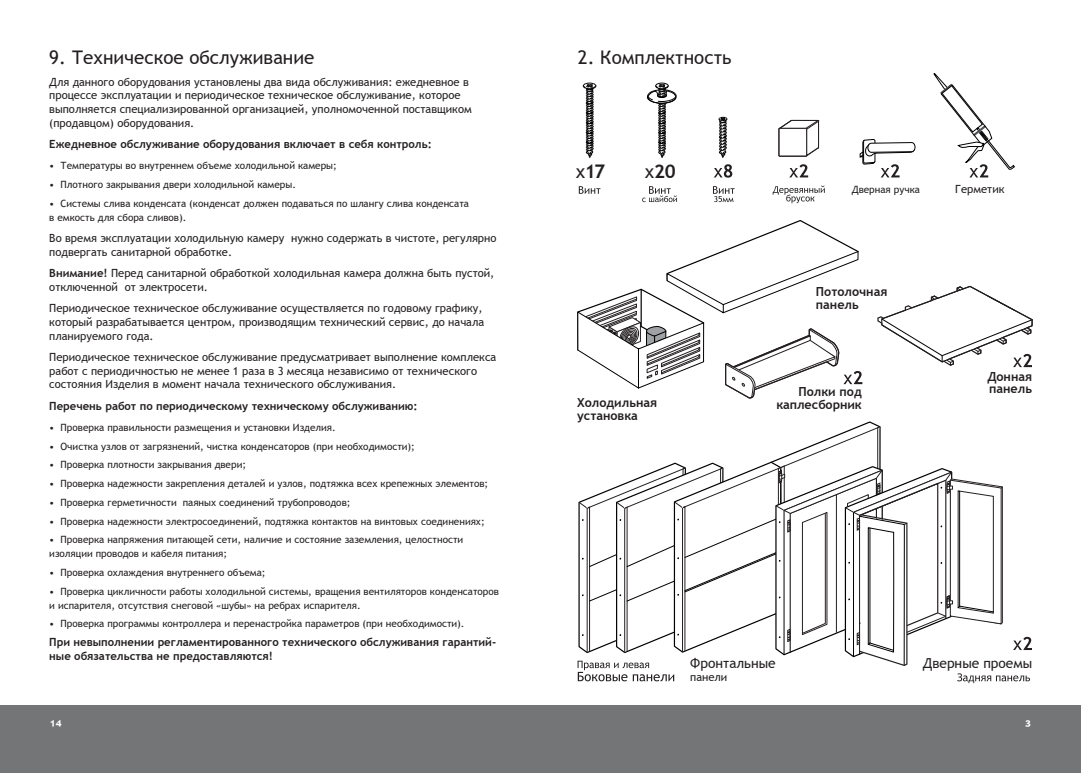
<style>
.page{position:relative;width:1081px;height:773px;background:#fff}
.page>*{position:absolute;margin:0;border:0;box-sizing:border-box;transform-origin:0 0}
.t1{font:18.75px "Trebuchet MS";color:#231f20}
.t2{font:700 18.75px "Trebuchet MS";color:#231f20}
.t3{font:700 15px "Trebuchet MS";color:#fff}
.t4{font:13.75px "Trebuchet MS";color:#231f20}
.t5{font:700 12.5px/12.5px "Trebuchet MS";color:#231f20}
.t6{font:11.25px/13.8px "Trebuchet MS";color:#231f20}
.t7{font:700 11.25px/13.8px "Trebuchet MS";color:#231f20}
.t8{font:10px/13.8px "Trebuchet MS";color:#231f20}
.s1{font-weight:700}
.s2{font-weight:400}
</style>
<div class="page">
<div style="left:0;top:705px;width:1081px;height:67px;background:#737577"></div>
<svg style="left:714px;top:164px;width:18px;height:14px"></svg>
<svg style="left:719px;top:117px;width:8px;height:41px"></svg>
<svg style="left:789px;top:164px;width:19px;height:13px"></svg>
<svg style="left:642px;top:186px;width:35px;height:16px"></svg>
<svg style="left:713px;top:186px;width:21px;height:16px"></svg>
<svg style="left:772px;top:185px;width:53px;height:18px"></svg>
<svg style="left:778px;top:120px;width:41px;height:37px"></svg>
<svg style="left:877px;top:285px;width:156px;height:82px"></svg>
<svg style="left:860px;top:139px;width:55px;height:38px"></svg>
<svg style="left:933px;top:73px;width:81px;height:104px"></svg>
<svg style="left:577px;top:421px;width:455px;height:262px"></svg>
<svg style="left:577px;top:220px;width:285px;height:179px"></svg>
<svg style="left:579px;top:186px;width:21px;height:8px"></svg>
<svg style="left:647px;top:83px;width:30px;height:75px"></svg>
<svg style="left:583px;top:83px;width:13px;height:75px"></svg>
<h1 class="t1" style="left:49px;top:46px;width:267px">9. Техническое обслуживание</h1>
<p class="t6" style="left:49px;top:75px;width:424px">Для данного оборудования установлены два вида обслуживания: ежедневное в процессе эксплуатации и периодическое техническое обслуживание, которое выполняется специализированной организацией, уполномоченной поставщиком (продавцом) оборудования.</p>
<p class="t7" style="left:49px;top:137px;width:384px">Ежедневное обслуживание оборудования включает в себя контроль:</p>
<p class="t8" style="left:49px;top:159px;width:289px">• Температуры во внутреннем объеме холодильной камеры;</p>
<p class="t8" style="left:49px;top:178px;width:248px">• Плотного закрывания двери холодильной камеры.</p>
<p class="t8" style="left:49px;top:196px;width:421px">• Системы слива конденсата (конденсат должен подаваться по шлангу слива конденсата в емкость для сбора сливов).</p>
<p class="t6" style="left:49px;top:231px;width:449px">Во время эксплуатации холодильную камеру нужно содержать в чистоте, регулярно подвергать санитарной обработке.</p>
<p class="t6" style="left:49px;top:266px;width:446px"><span class="s1">Внимание!</span> Перед санитарной обработкой холодильная камера должна быть пустой, отключенной от электросети.</p>
<p class="t6" style="left:49px;top:301px;width:436px">Периодическое техническое обслуживание осуществляется по годовому графику, который разрабатывается центром, производящим технический сервис, до начала планируемого года.</p>
<p class="t6" style="left:49px;top:350px;width:448px">Периодическое техническое обслуживание предусматривает выполнение комплекса работ с периодичностью не менее 1 раза в 3 месяца независимо от технического состояния Изделия в момент начала технического обслуживания.</p>
<p class="t7" style="left:49px;top:398px;width:370px">Перечень работ по периодическому техническому обслуживанию:</p>
<p class="t8" style="left:49px;top:420px;width:288px">• Проверка правильности размещения и установки Изделия.</p>
<p class="t8" style="left:49px;top:439px;width:367px">• Очистка узлов от загрязнений, чистка конденсаторов (при необходимости);</p>
<p class="t8" style="left:49px;top:458px;width:198px">• Проверка плотности закрывания двери;</p>
<p class="t8" style="left:49px;top:476px;width:440px">• Проверка надежности закрепления деталей и узлов, подтяжка всех крепежных элементов;</p>
<p class="t8" style="left:49px;top:495px;width:303px">• Проверка герметичности паяных соединений трубопроводов;</p>
<p class="t8" style="left:49px;top:514px;width:437px">• Проверка надежности электросоединений, подтяжка контактов на винтовых соединениях;</p>
<p class="t8" style="left:49px;top:533px;width:415px">• Проверка напряжения питающей сети, наличие и состояние заземления, целостности изоляции проводов и кабеля питания;</p>
<p class="t8" style="left:49px;top:565px;width:218px">• Проверка охлаждения внутреннего объема;</p>
<p class="t8" style="left:49px;top:584px;width:451px">• Проверка цикличности работы холодильной системы, вращения вентиляторов конденсаторов и испарителя, отсутствия снеговой «шубы» на ребрах испарителя.</p>
<p class="t8" style="left:49px;top:616px;width:417px">• Проверка программы контроллера и перенастройка параметров (при необходимости).</p>
<p class="t7" style="left:49px;top:635px;width:448px">При невыполнении регламентированного технического обслуживания гарантий&shy;ные обязательства не предоставляются!</p>
<h1 class="t1" style="left:578px;top:45px;width:155px">2. Комплектность</h1>
<h1 class="t2" style="left:576px;top:159px;width:31px"><span class="s2">х</span>17</h1>
<h1 class="t2" style="left:645px;top:159px;width:33px"><span class="s2">х</span>20</h1>
<p class="t5" style="left:577px;top:396px;width:82px">Холодильная установка</p>
<p class="t8" style="left:852px;top:183px;width:70px">Дверная ручка</p>
<p class="t6" style="left:955px;top:182px;width:51px">Герметик</p>
<p class="t5" style="left:816px;top:285px;width:73px">Потолочная панель</p>
<p class="t5" style="left:776px;top:385px;width:87px;text-align:right">Полки под каплесборник</p>
<p class="t5" style="left:987px;top:370px;width:46px">Донная панель</p>
<h3 class="t4" style="left:690px;top:654px;width:87px">Фронтальные</h3>
<p class="t6" style="left:690px;top:669px;width:39px">панели</p>
<h3 class="t4" style="left:923px;top:654px;width:111px">Дверные проемы</h3>
<h2 class="t3" style="left:50px;top:716px;width:13px">1⁴</h2>
<h2 class="t3" style="left:1025px;top:716px;width:7px">3</h2>
</div>
